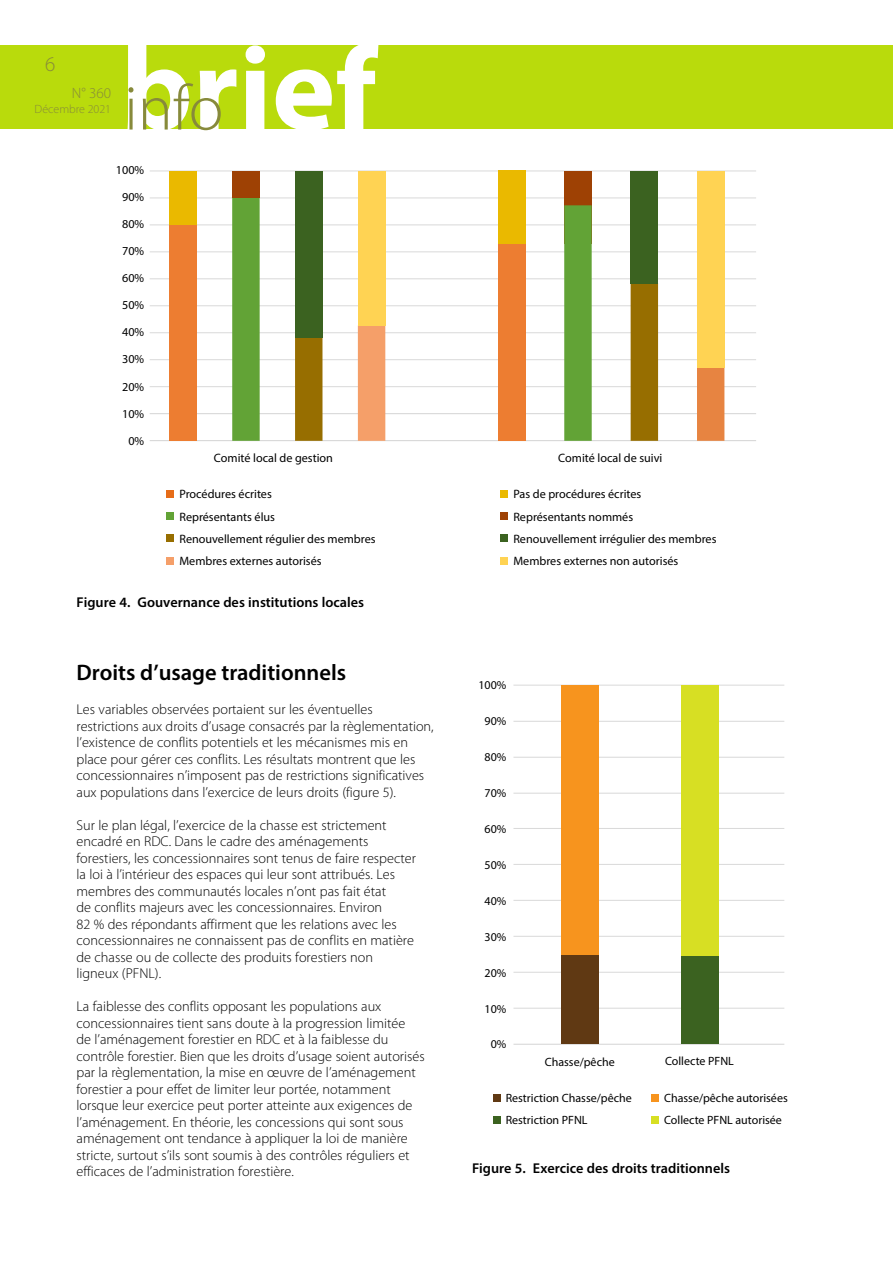
<style>
.page{position:relative;width:893px;height:1263px;background:#fff}
.page>*{position:absolute;margin:0;border:0;box-sizing:border-box;transform-origin:0 0}
.t1{font:600 22.5px "Myriad Pro";color:#000}
.t2{font:300 21px "Myriad Pro";color:#878a3b}
.t3{font:300 15px "Myriad Pro";color:#878a3b}
.t4{font:300 14.25px/16.5px "Myriad Pro";color:#000}
.t5{font:600 14.25px "Myriad Pro";color:#000}
.t6{font:12.15px/22.2px "Myriad Pro";color:#000}
.t7{font:12px/22.2px "Myriad Pro";color:#000}
.t8{font:300 12px "Myriad Pro";color:#878a3b}
</style>
<div class="page">
<div style="left:0;top:45px;width:893px;height:84px;background:#b9db0c"></div>
<svg style="left:128px;top:45px;width:250px;height:85px"></svg>
<hr style="left:150px;top:171px;width:606px;height:1px;background:#d9d9d9">
<hr style="left:150px;top:224px;width:606px;height:1px;background:#d9d9d9">
<hr style="left:150px;top:278px;width:606px;height:1px;background:#d9d9d9">
<hr style="left:150px;top:332px;width:606px;height:1px;background:#d9d9d9">
<hr style="left:150px;top:386px;width:606px;height:1px;background:#d9d9d9">
<hr style="left:150px;top:440px;width:606px;height:1px;background:#d9d9d9">
<hr style="left:150px;top:198px;width:606px;height:1px;background:#d9d9d9">
<hr style="left:150px;top:251px;width:606px;height:1px;background:#d9d9d9">
<hr style="left:150px;top:305px;width:606px;height:1px;background:#d9d9d9">
<hr style="left:150px;top:359px;width:606px;height:1px;background:#d9d9d9">
<hr style="left:150px;top:413px;width:606px;height:1px;background:#d9d9d9">
<div style="left:169px;top:225px;width:28px;height:216px;background:#ed7d31"></div>
<div style="left:169px;top:171px;width:28px;height:54px;background:#eab900"></div>
<div style="left:232px;top:198px;width:28px;height:243px;background:#62a336"></div>
<div style="left:232px;top:171px;width:28px;height:27px;background:#9e4104"></div>
<div style="left:295px;top:338px;width:27px;height:103px;background:#976e00"></div>
<div style="left:295px;top:171px;width:27px;height:167px;background:#3b6220"></div>
<div style="left:358px;top:325px;width:27px;height:116px;background:#f59f69"></div>
<div style="left:358px;top:171px;width:27px;height:154px;background:#ffd353"></div>
<div style="left:498px;top:244px;width:27px;height:197px;background:#ed7d31"></div>
<div style="left:498px;top:171px;width:27px;height:73px;background:#eab900"></div>
<div style="left:564px;top:171px;width:28px;height:72px;background:#9e4104"></div>
<div style="left:167px;top:490px;width:7px;height:8px;background:#e66c18"></div>
<div style="left:167px;top:512px;width:7px;height:8px;background:#62a336"></div>
<div style="left:167px;top:535px;width:7px;height:7px;background:#976e00"></div>
<div style="left:167px;top:557px;width:7px;height:8px;background:#f59f69"></div>
<div style="left:501px;top:490px;width:7px;height:8px;background:#eab900"></div>
<div style="left:501px;top:512px;width:7px;height:8px;background:#9e4104"></div>
<div style="left:501px;top:534px;width:7px;height:8px;background:#3b6220"></div>
<div style="left:501px;top:557px;width:7px;height:8px;background:#ffd353"></div>
<div style="left:564px;top:205px;width:28px;height:236px;background:#62a336"></div>
<div style="left:631px;top:283px;width:27px;height:158px;background:#976e00"></div>
<div style="left:697px;top:283px;width:27px;height:158px;background:#e78441"></div>
<div style="left:631px;top:171px;width:27px;height:113px;background:#3b6220"></div>
<div style="left:697px;top:171px;width:27px;height:197px;background:#ffd353"></div>
<hr style="left:513px;top:1008px;width:271px;height:1px;background:#d9d9d9">
<hr style="left:513px;top:972px;width:271px;height:1px;background:#d9d9d9">
<hr style="left:513px;top:936px;width:271px;height:1px;background:#d9d9d9">
<hr style="left:513px;top:900px;width:271px;height:1px;background:#d9d9d9">
<hr style="left:513px;top:864px;width:271px;height:1px;background:#d9d9d9">
<hr style="left:513px;top:828px;width:271px;height:1px;background:#d9d9d9">
<hr style="left:513px;top:793px;width:271px;height:1px;background:#d9d9d9">
<hr style="left:513px;top:757px;width:271px;height:1px;background:#d9d9d9">
<hr style="left:513px;top:721px;width:271px;height:1px;background:#d9d9d9">
<hr style="left:513px;top:685px;width:271px;height:1px;background:#d9d9d9">
<hr style="left:513px;top:1044px;width:271px;height:1px;background:#d9d9d9">
<div style="left:681px;top:955px;width:38px;height:89px;background:#3b6220"></div>
<div style="left:561px;top:685px;width:38px;height:270px;background:#f7941e"></div>
<div style="left:681px;top:685px;width:38px;height:270px;background:#d7df23"></div>
<div style="left:561px;top:955px;width:38px;height:89px;background:#603913"></div>
<div style="left:493px;top:1094px;width:8px;height:8px;background:#603913"></div>
<div style="left:493px;top:1117px;width:8px;height:7px;background:#3b6220"></div>
<div style="left:651px;top:1094px;width:8px;height:8px;background:#f7941e"></div>
<div style="left:651px;top:1117px;width:8px;height:7px;background:#d7df23"></div>
<h2 class="t2" style="left:45px;top:52px;width:12px">6</h2>
<p class="t3" style="left:72px;top:84px;width:41px">N° 360</p>
<p class="t8" style="left:35px;top:102px;width:78px">Décembre 2021</p>
<p class="t3" style="left:83px;top:84px;width:22px">o. 2</p>
<p class="t6" style="left:116px;top:158px;width:30px">100%</p>
<p class="t6" style="left:122px;top:186px;width:24px">90%</p>
<p class="t6" style="left:122px;top:213px;width:24px">80%</p>
<p class="t6" style="left:122px;top:240px;width:24px">70%</p>
<p class="t6" style="left:122px;top:267px;width:24px">60%</p>
<p class="t6" style="left:122px;top:294px;width:24px">50%</p>
<p class="t6" style="left:122px;top:321px;width:24px">40%</p>
<p class="t6" style="left:122px;top:348px;width:24px">30%</p>
<p class="t6" style="left:122px;top:375px;width:24px">20%</p>
<p class="t6" style="left:122px;top:402px;width:24px">10%</p>
<p class="t6" style="left:128px;top:429px;width:17px">0%</p>
<p class="t6" style="left:214px;top:446px;width:121px">Comité local de gestion</p>
<p class="t6" style="left:558px;top:446px;width:106px">Comité local de suivi</p>
<p class="t6" style="left:179px;top:483px;width:198px">Procédures écrites<br>Représentants élus<br>Renouvellement régulier des membres<br>Membres externes autorisés</p>
<p class="t6" style="left:513px;top:483px;width:205px">Pas de procédures écrites<br>Représentants nommés<br>Renouvellement irrégulier des membres<br>Membres externes non autorisés</p>
<p class="t5" style="left:77px;top:593px;width:289px">Figure 4. Gouvernance des institutions locales</p>
<h1 class="t1" style="left:77px;top:658px;width:271px">Droits d’usage traditionnels</h1>
<p class="t4" style="left:77px;top:701px;width:359px">Les variables observées portaient sur les éventuelles restrictions aux droits d’usage consacrés par la règlementation, l’existence de conflits potentiels et les mécanismes mis en place pour gérer ces conflits. Les résultats montrent que les concessionnaires n’imposent pas de restrictions significatives aux populations dans l’exercice de leurs droits (figure 5).</p>
<p class="t4" style="left:77px;top:816px;width:341px">Sur le plan légal, l’exercice de la chasse est strictement encadré en RDC. Dans le cadre des aménagements forestiers, les concessionnaires sont tenus de faire respecter la loi à l’intérieur des espaces qui leur sont attribués. Les membres des communautés locales n’ont pas fait état<br>de conflits majeurs avec les concessionnaires. Environ<br>82 % des répondants affirment que les relations avec les concessionnaires ne connaissent pas de conflits en matière de chasse ou de collecte des produits forestiers non ligneux (PFNL).</p>
<p class="t4" style="left:77px;top:998px;width:350px">La faiblesse des conflits opposant les populations aux concessionnaires tient sans doute à la progression limitée<br>de l’aménagement forestier en RDC et à la faiblesse du contrôle forestier. Bien que les droits d’usage soient autorisés par la règlementation, la mise en œuvre de l’aménagement forestier a pour effet de limiter leur portée, notamment lorsque leur exercice peut porter atteinte aux exigences de l’aménagement. En théorie, les concessions qui sont sous aménagement ont tendance à appliquer la loi de manière stricte, surtout s’ils sont soumis à des contrôles réguliers et efficaces de l’administration forestière.</p>
<p class="t7" style="left:478px;top:673px;width:29px">100%</p>
<p class="t7" style="left:485px;top:709px;width:23px">90%</p>
<p class="t7" style="left:485px;top:745px;width:23px">80%</p>
<p class="t7" style="left:485px;top:781px;width:23px">70%</p>
<p class="t7" style="left:485px;top:817px;width:23px">60%</p>
<p class="t7" style="left:485px;top:853px;width:23px">50%</p>
<p class="t7" style="left:485px;top:889px;width:23px">40%</p>
<p class="t7" style="left:485px;top:925px;width:23px">30%</p>
<p class="t7" style="left:485px;top:961px;width:23px">20%</p>
<p class="t7" style="left:485px;top:997px;width:23px">10%</p>
<p class="t7" style="left:491px;top:1033px;width:17px">0%</p>
<p class="t7" style="left:665px;top:1049px;width:70px">Collecte PFNL</p>
<p class="t7" style="left:545px;top:1050px;width:71px">Chasse/pêche</p>
<p class="t7" style="left:506px;top:1087px;width:128px">Restriction Chasse/pêche<br>Restriction PFNL</p>
<p class="t7" style="left:664px;top:1087px;width:125px">Chasse/pêche autorisées<br>Collecte PFNL autorisée</p>
<p class="t5" style="left:472px;top:1159px;width:260px">Figure 5. Exercice des droits traditionnels</p>
</div>
